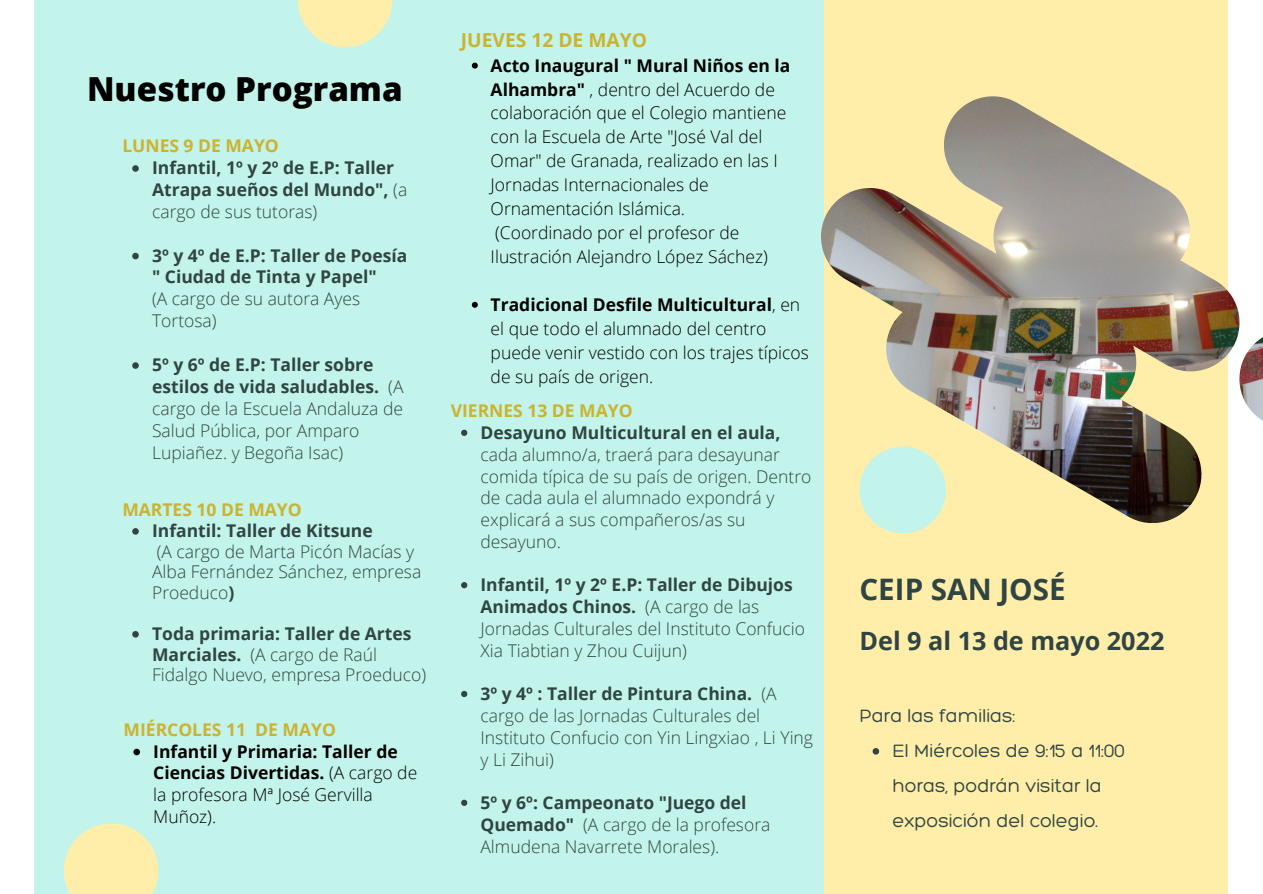
<style>
.page{position:relative;width:1263px;height:894px;background:#fff}
.page>*{position:absolute;margin:0;border:0;box-sizing:border-box;transform-origin:0 0}
.t1{font:800 33.15px "Open Sans";color:#000}
.t2{font:700 29.55px "Open Sans";color:#304543}
.t3{font:700 25.2px "Open Sans";color:#304543}
.t4{font:300 19.35px/35px "Hero";color:#304543}
.t5{font:700 19.2px "Open Sans";color:#cbb331}
.t6{font:300 17.55px/21.8px "Open Sans";color:#304543}
.t7{font:300 17.55px/23.9px "Open Sans";color:#000}
.t8{font:700 17.55px/21.9px "Open Sans";color:#304543}
.t9{font:700 17.55px/21.9px "Open Sans";color:#000}
.t10{font:700 17.55px "Open Sans";color:#cbb331}
.s1{font-weight:300}
.s2{font-weight:700}
</style>
<div class="page">
<div style="left:34px;top:0;width:805px;height:893px;background:#c2f4eb"></div>
<div style="left:824px;top:0;width:404px;height:893px;background:#ffeea9"></div>
<img style="left:821px;top:96px;width:442px;height:426px">
<div style="left:859px;top:446px;width:87px;height:87px;background:#c2f4eb;border-radius:50%"></div>
<svg style="left:298px;top:0;width:94px;height:47px"></svg>
<svg style="left:64px;top:823px;width:94px;height:70px"></svg>
<svg style="left:132px;top:165px;width:7px;height:7px"></svg>
<svg style="left:132px;top:253px;width:7px;height:6px"></svg>
<svg style="left:132px;top:362px;width:7px;height:7px"></svg>
<svg style="left:133px;top:748px;width:7px;height:7px"></svg>
<svg style="left:132px;top:528px;width:7px;height:6px"></svg>
<svg style="left:132px;top:631px;width:7px;height:6px"></svg>
<svg style="left:461px;top:429px;width:6px;height:7px"></svg>
<svg style="left:461px;top:582px;width:6px;height:6px"></svg>
<svg style="left:461px;top:690px;width:6px;height:7px"></svg>
<svg style="left:461px;top:799px;width:6px;height:6px"></svg>
<svg style="left:873px;top:748px;width:6px;height:6px"></svg>
<svg style="left:472px;top:63px;width:6px;height:6px"></svg>
<svg style="left:472px;top:302px;width:6px;height:6px"></svg>
<p class="t1" style="left:87px;top:66px;width:317px">Nuestro Programa</p>
<p class="t10" style="left:122px;top:133px;width:158px">LUNES 9 DE MAYO</p>
<p class="t8" style="left:152px;top:156px;width:257px">Infantil, 1º y 2º de E.P: Taller<br>Atrapa sueños del Mundo", <span class="s1">(a cargo de sus tutoras)</span></p>
<p class="t8" style="left:152px;top:244px;width:257px">3º y 4º de E.P: Taller de Poesía " Ciudad de Tinta y Papel"<br><span class="s1">(A cargo de su autora Ayes<br>Tortosa)</span></p>
<p class="t6" style="left:152px;top:353px;width:253px"><span class="s2">5º y 6º de E.P: Taller sobre estilos de vida saludables.</span> (A cargo de la Escuela Andaluza de<br>Salud Pública, por Amparo<br>Lupiañez. y Begoña Isac)</p>
<p class="t10" style="left:122px;top:497px;width:181px">MARTES 10 DE MAYO</p>
<p class="t6" style="left:152px;top:519px;width:271px;line-height:20.9px"><span class="s2">Infantil: Taller de Kitsune<br></span>(A cargo de Marta Picón Macías y<br>Alba Fernández Sánchez, empresa<br>Proeduco<span class="s2">)</span></p>
<p class="t6" style="left:152px;top:622px;width:275px;line-height:20.9px"><span class="s2">Toda primaria: Taller de Artes<br>Marciales.</span> (A cargo de Raúl<br>Fidalgo Nuevo, empresa Proeduco)</p>
<p class="t10" style="left:124px;top:716px;width:214px">MIÉRCOLES 11 DE MAYO</p>
<p class="t9" style="left:153px;top:739px;width:265px">Infantil y Primaria: Taller de<br>Ciencias Divertidas. <span class="s1">(A cargo de la profesora Mª José Gervilla<br>Muñoz).</span></p>
<p class="t5" style="left:461px;top:26px;width:188px">JUEVES 12 DE MAYO</p>
<p class="t7" style="left:491px;top:53px;width:301px"><span class="s2">Acto Inaugural " Mural Niños en la Alhambra"</span> , dentro del Acuerdo de colaboración que el Colegio mantiene con la Escuela de Arte "José Val del Omar" de Granada, realizado en las I Jornadas Internacionales de Ornamentación Islámica.<br>(Coordinado por el profesor de Ilustración Alejandro López Sáchez)</p>
<p class="t7" style="left:491px;top:292px;width:320px"><span class="s2">Tradicional Desfile Multicultural</span>, en el que todo el alumnado del centro puede venir vestido con los trajes típicos de su país de origen.</p>
<p class="t10" style="left:451px;top:398px;width:183px">VIERNES 13 DE MAYO</p>
<p class="t6" style="left:480px;top:421px;width:332px"><span class="s2">Desayuno Multicultural en el aula, </span>cada alumno/a, traerá para desayunar comida típica de su país de origen. Dentro de cada aula el alumnado expondrá y explicará a sus compañeros/as su desayuno.</p>
<p class="t6" style="left:480px;top:573px;width:326px"><span class="s2">Infantil, 1º y 2º E.P: Taller de Dibujos Animados Chinos.</span> (A cargo de las Jornadas Culturales del Instituto Confucio Xia Tiabtian y Zhou Cuijun)</p>
<p class="t6" style="left:480px;top:682px;width:334px"><span class="s2">3º y 4º : Taller de Pintura China.</span> (A cargo de las Jornadas Culturales del<br>Instituto Confucio con Yin Lingxiao , Li Ying y Li Zihui)</p>
<p class="t6" style="left:480px;top:791px;width:291px"><span class="s2">5º y 6º: Campeonato "Juego del<br>Quemado"</span> (A cargo de la profesora<br>Almudena Navarrete Morales).</p>
<p class="t2" style="left:859px;top:568px;width:208px">CEIP SAN JOSÉ</p>
<p class="t3" style="left:859px;top:622px;width:306px">Del 9 al 13 de mayo 2022</p>
<p class="t4" style="left:859px;top:697px;width:158px">Para las familias:</p>
<p class="t4" style="left:892px;top:732px;width:234px">El Miércoles de 9:15 a 11:00 horas, podrán visitar la exposición del colegio.</p>
</div>
